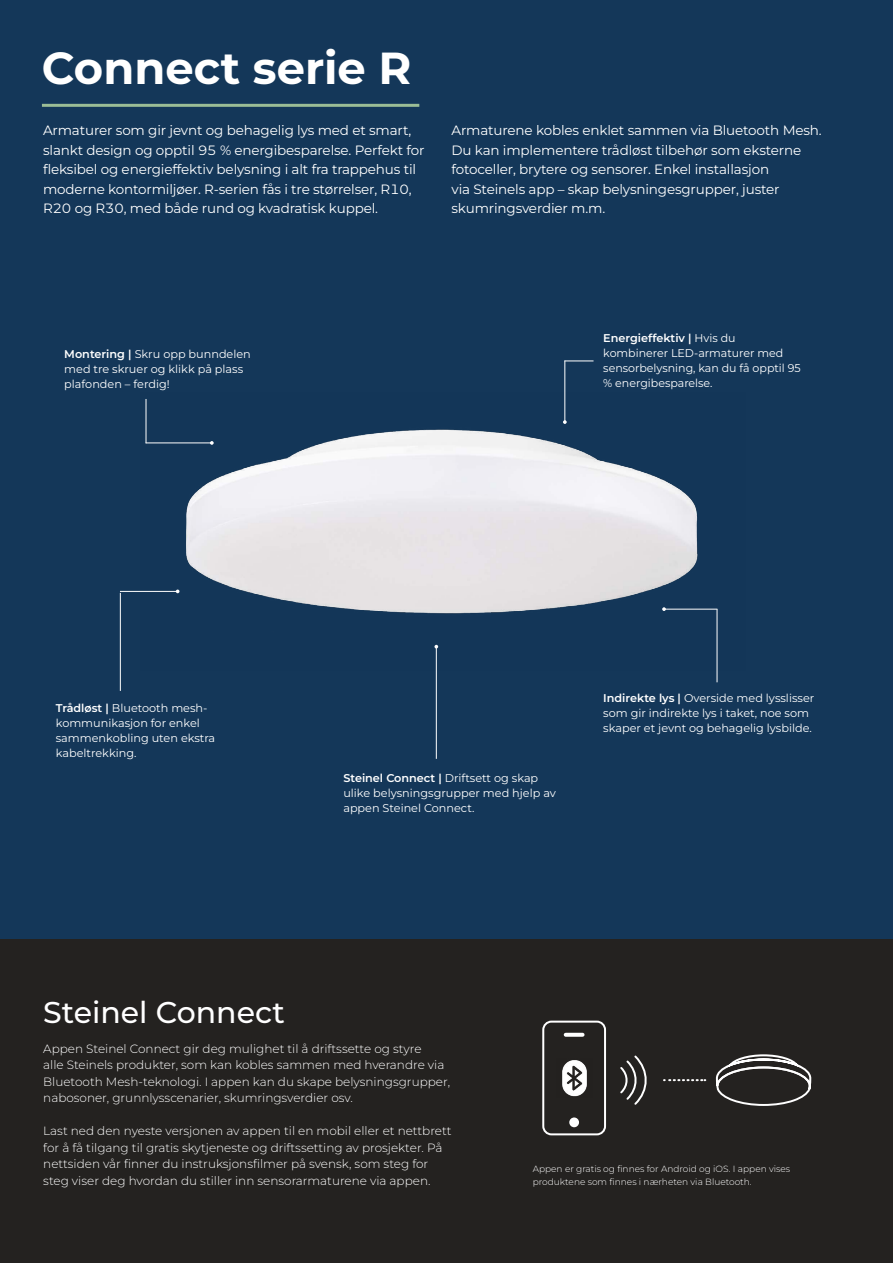
<style>
.page{position:relative;width:893px;height:1263px;background:#fff}
.page>*{position:absolute;margin:0;border:0;box-sizing:border-box;transform-origin:0 0}
.t1{font:700 44.85px "Montserrat";color:#fff}
.t2{font:500 30px "Montserrat";color:#fff}
.t3{font:13.5px/19.5px "Montserrat";letter-spacing:-.01em;color:#fff}
.t4{font:300 12px/16.5px "Montserrat";color:#fff}
.t5{font:11.25px/15px "Montserrat";color:#fff}
.t6{font:300 9px/13.5px "Montserrat";color:#fff}
.s1{font-weight:600}
</style>
<div class="page">
<div style="left:0;top:0;width:893px;height:950px;background:#143759"></div>
<div style="left:0;top:940px;width:893px;height:323px;background:#242220"></div>
<img style="left:562px;top:1060px;width:25px;height:37px">
<hr style="left:42px;top:104px;width:377px;height:3px;background:#9bbd96">
<svg style="left:565px;top:361px;width:28px;height:1px"></svg>
<hr style="left:564px;top:361px;width:1px;height:61px;background:#fff">
<hr style="left:436px;top:647px;width:1px;height:112px;background:#fff">
<hr style="left:717px;top:609px;width:1px;height:73px;background:#fff">
<hr style="left:120px;top:593px;width:1px;height:98px;background:#fff">
<hr style="left:120px;top:591px;width:58px;height:1px;background:#fff">
<img style="left:141px;top:392px;width:577px;height:278px">
<div style="left:542px;top:1021px;width:64px;height:114px;border:2px solid #fff;border-radius:8px"></div>
<div style="left:569px;top:1117px;width:10px;height:10px;background:#fff;border-radius:50%"></div>
<svg style="left:566px;top:1033px;width:17px;height:4px"></svg>
<svg style="left:620px;top:1055px;width:85px;height:50px"></svg>
<svg style="left:715px;top:1054px;width:97px;height:52px"></svg>
<h1 class="t1" style="left:42px;top:38px;width:371px">Connect serie R</h1>
<p class="t3" style="left:43px;top:120px;width:383px">Armaturer som gir jevnt og behagelig lys med et smart, slankt design og opptil 95 % energibesparelse. Perfekt for fleksibel og energieffektiv belysning i alt fra trappehus til moderne kontormiljøer. R-serien fås i tre størrelser, R10, R20 og R30, med både rund og kvadratisk kuppel.</p>
<p class="t3" style="left:451px;top:120px;width:372px">Armaturene kobles enklet sammen via Bluetooth Mesh.<br>Du kan implementere trådløst tilbehør som eksterne fotoceller, brytere og sensorer. Enkel installasjon<br>via Steinels app – skap belysningesgrupper, juster skumringsverdier m.m.</p>
<p class="t5" style="left:64px;top:346px;width:188px"><span class="s1">Montering |</span> Skru opp bunndelen med tre skruer og klikk på plass plafonden – ferdig!</p>
<p class="t5" style="left:603px;top:330px;width:199px"><span class="s1">Energieffektiv |</span> Hvis du kombinerer LED-armaturer med sensorbelysning, kan du få opptil 95 % energibesparelse.</p>
<p class="t5" style="left:56px;top:700px;width:161px"><span class="s1">Trådløst |</span> Bluetooth mesh&shy;kommunikasjon for enkel sammenkobling uten ekstra kabeltrekking.</p>
<p class="t5" style="left:343px;top:770px;width:214px"><span class="s1">Steinel Connect |</span> Driftsett og skap ulike belysningsgrupper med hjelp av appen Steinel Connect.</p>
<p class="t5" style="left:603px;top:690px;width:213px"><span class="s1">Indirekte lys |</span> Overside med lysslisser som gir indirekte lys i taket, noe som skaper et jevnt og behagelig lysbilde.</p>
<h2 class="t2" style="left:43px;top:992px;width:243px">Steinel Connect</h2>
<p class="t4" style="left:43px;top:1040px;width:408px">Appen Steinel Connect gir deg mulighet til å driftssette og styre<br>alle Steinels produkter, som kan kobles sammen med hverandre via Bluetooth Mesh-teknologi. I appen kan du skape belysningsgrupper, nabosoner, grunnlysscenarier, skumringsverdier osv.</p>
<p class="t4" style="left:43px;top:1122px;width:410px">Last ned den nyeste versjonen av appen til en mobil eller et nettbrett for å få tilgang til gratis skytjeneste og driftssetting av prosjekter. På nettsiden vår finner du instruksjonsfilmer på svensk, som steg for steg viser deg hvordan du stiller inn sensorarmaturene via appen.</p>
<p class="t6" style="left:533px;top:1162px;width:259px">Appen er gratis og finnes for Android og iOS. I appen vises produktene som finnes i nærheten via Bluetooth.</p>
</div>
